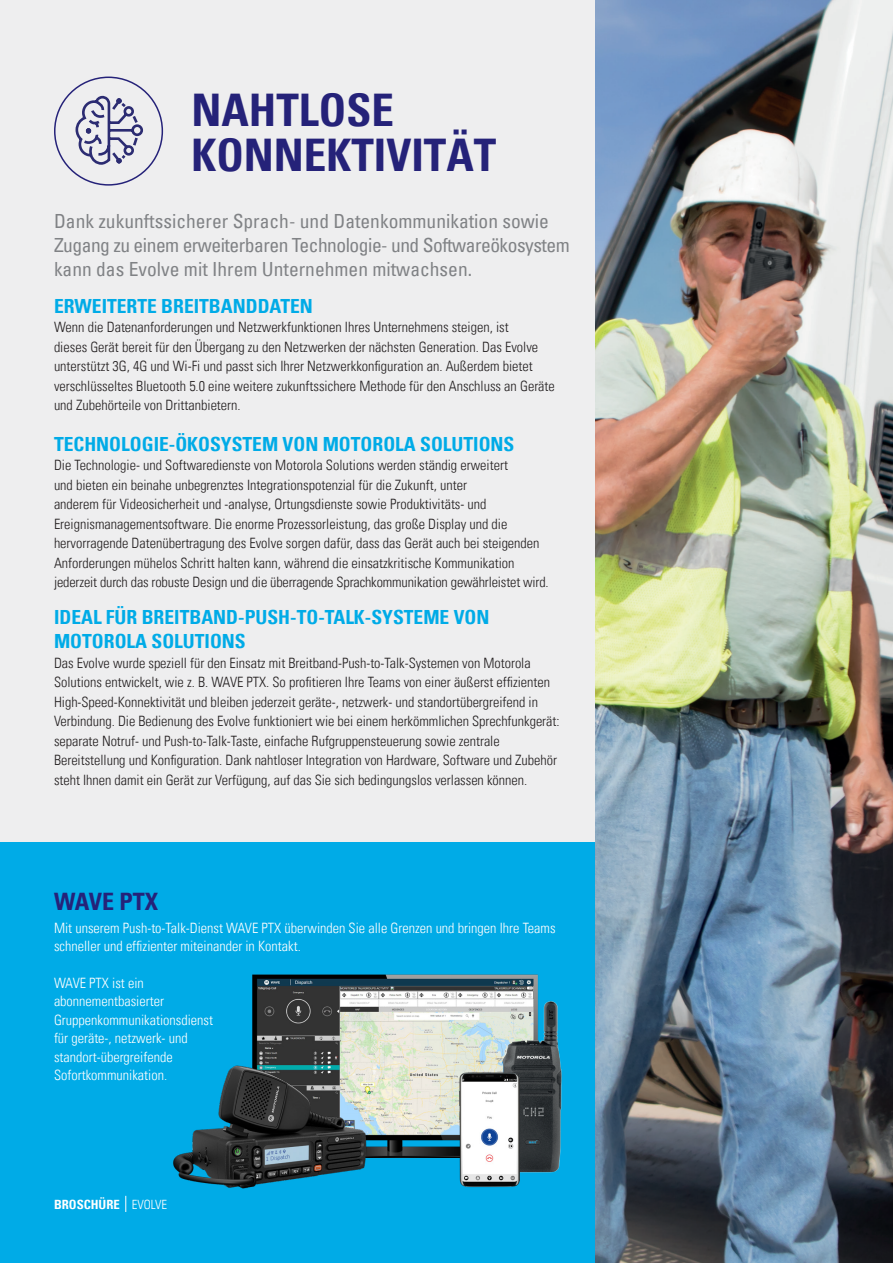
<style>
.page{position:relative;width:893px;height:1263px;background:#fff}
.page>*{position:absolute;margin:0;border:0;box-sizing:border-box;transform-origin:0 0}
.t1{font:700 condensed 45px/45px "Univers LT";color:#252279}
.t2{font:700 condensed 24px "Univers LT";color:#252279}
.t3{font:condensed 19.5px/24px "Univers LT";color:#808285}
.t4{font:700 condensed 19.5px/24px "Univers LT";color:#00abe7}
.t5{font:300 condensed 14.25px/19.5px "Univers LT";color:#231f20}
.t6{font:300 condensed 14.25px/18.5px "Univers LT";color:#fff}
.t7{font:700 condensed 12.75px "Univers LT";color:#fff}
.s1{font-weight:300}
</style>
<div class="page">
<div style="left:0;top:0;width:893px;height:848px;background:#eeeeef"></div>
<div style="left:0;top:842px;width:893px;height:421px;background:#00abe7"></div>
<svg style="left:126px;top:1196px;width:1px;height:16px"></svg>
<svg style="left:76px;top:96px;width:67px;height:69px"></svg>
<div style="left:54px;top:77px;width:109px;height:109px;border:2px solid #252279;border-radius:50%"></div>
<img style="left:595px;top:0;width:298px;height:1263px">
<img style="left:252px;top:974px;width:286px;height:183px">
<img style="left:497px;top:999px;width:65px;height:179px">
<img style="left:173px;top:1061px;width:201px;height:128px">
<img style="left:459px;top:1072px;width:60px;height:116px">
<p class="t1" style="left:191px;top:88px;width:307px">NAHTLOSE<br>KONNEKTIVITÄT</p>
<p class="t3" style="left:54px;top:209px;width:517px">Dank zukunftssicherer Sprach- und Datenkommunikation sowie<br>Zugang zu einem erweiterbaren Technologie- und Softwareökosystem kann das Evolve mit Ihrem Unternehmen mitwachsen.</p>
<p class="t4" style="left:54px;top:294px;width:260px">ERWEITERTE BREITBANDDATEN</p>
<p class="t5" style="left:54px;top:318px;width:502px">Wenn die Datenanforderungen und Netzwerkfunktionen Ihres Unternehmens steigen, ist<br>dieses Gerät bereit für den Übergang zu den Netzwerken der nächsten Generation. Das Evolve unterstützt 3G, 4G und Wi-Fi und passt sich Ihrer Netzwerkkonfiguration an. Außerdem bietet verschlüsseltes Bluetooth 5.0 eine weitere zukunftssichere Methode für den Anschluss an Geräte und Zubehörteile von Drittanbietern.</p>
<p class="t4" style="left:54px;top:432px;width:462px">TECHNOLOGIE-ÖKOSYSTEM VON MOTOROLA SOLUTIONS</p>
<p class="t5" style="left:54px;top:456px;width:496px">Die Technologie- und Softwaredienste von Motorola Solutions werden ständig erweitert<br>und bieten ein beinahe unbegrenztes Integrationspotenzial für die Zukunft, unter<br>anderem für Videosicherheit und -analyse, Ortungsdienste sowie Produktivitäts- und Ereignismanagementsoftware. Die enorme Prozessorleistung, das große Display und die hervorragende Datenübertragung des Evolve sorgen dafür, dass das Gerät auch bei steigenden Anforderungen mühelos Schritt halten kann, während die einsatzkritische Kommunikation jederzeit durch das robuste Design und die überragende Sprachkommunikation gewährleistet wird.</p>
<p class="t4" style="left:54px;top:605px;width:437px">IDEAL FÜR BREITBAND-PUSH-TO-TALK-SYSTEME VON<br>MOTOROLA SOLUTIONS</p>
<p class="t5" style="left:54px;top:653px;width:507px">Das Evolve wurde speziell für den Einsatz mit Breitband-Push-to-Talk-Systemen von Motorola Solutions entwickelt, wie z. B. WAVE PTX. So profitieren Ihre Teams von einer äußerst effizienten High-Speed-Konnektivität und bleiben jederzeit geräte-, netzwerk- und standortübergreifend in Verbindung. Die Bedienung des Evolve funktioniert wie bei einem herkömmlichen Sprechfunkgerät: separate Notruf- und Push-to-Talk-Taste, einfache Rufgruppensteuerung sowie zentrale Bereitstellung und Konfiguration. Dank nahtloser Integration von Hardware, Software und Zubehör steht Ihnen damit ein Gerät zur Verfügung, auf das Sie sich bedingungslos verlassen können.</p>
<p class="t2" style="left:54px;top:887px;width:106px">WAVE PTX</p>
<p class="t6" style="left:54px;top:919px;width:503px">Mit unserem Push-to-Talk-Dienst WAVE PTX überwinden Sie alle Grenzen und bringen Ihre Teams schneller und effizienter miteinander in Kontakt.</p>
<p class="t6" style="left:54px;top:974px;width:161px">WAVE PTX ist ein abonnementbasierter<br>Gruppenkommunikationsdienst für geräte-, netzwerk- und standort-übergreifende<br>Sofortkommunikation.</p>
<p class="t7" style="left:54px;top:1196px;width:115px">BROSCHÜRE <span class="s1">EVOLVE</span></p>
</div>
